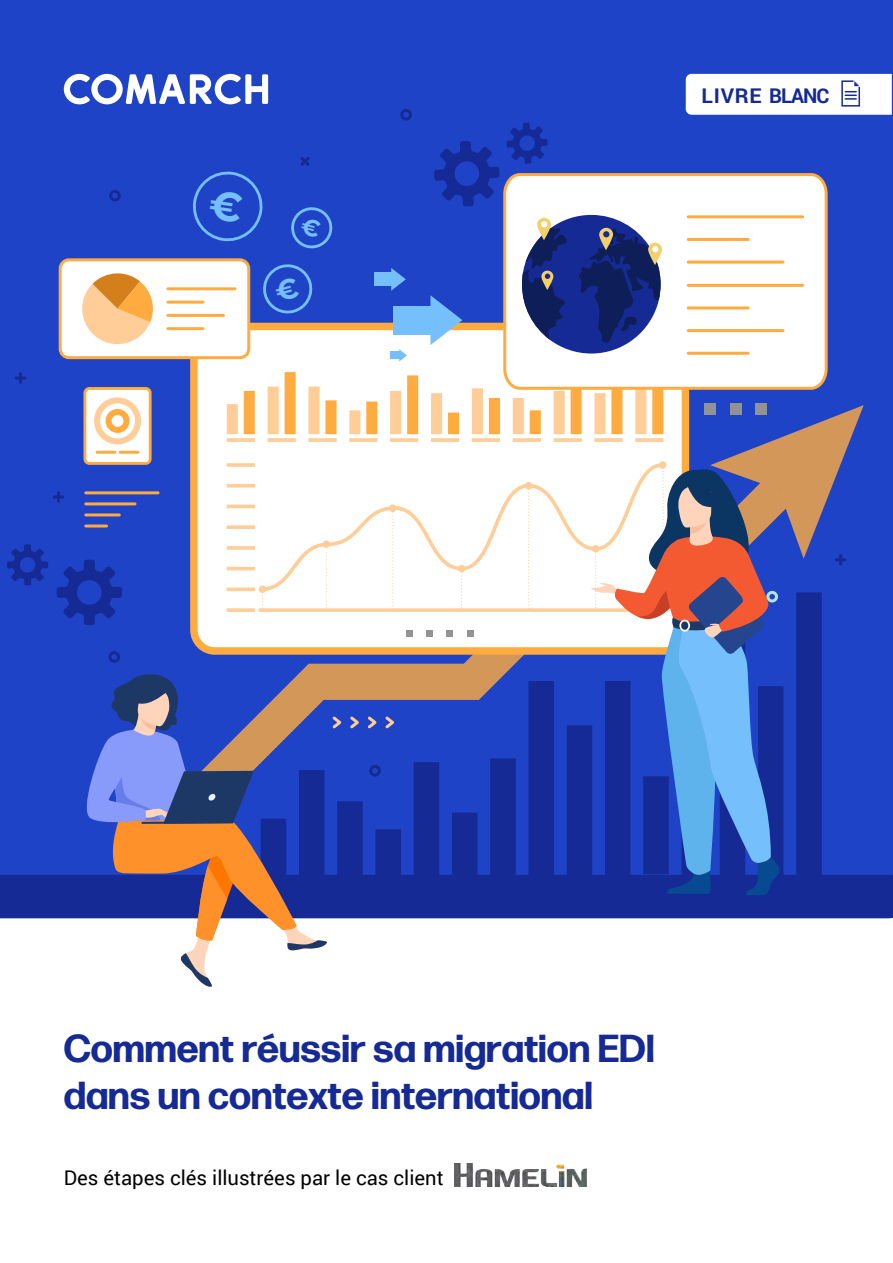
<style>
.page{position:relative;width:893px;height:1263px;background:#fff}
.page>*{position:absolute;margin:0;border:0;box-sizing:border-box;transform-origin:0 0}
.t1{font:700 39px/46.8px "Forma DJR Deck";color:#152a94}
.t2{font:20.25px "Roboto";color:#000}
.t3{font:700 20.25px "Roboto";letter-spacing:-.01em;color:#152a94;scale:1.04 1}
</style>
<div class="page">
<div style="left:0;top:0;width:893px;height:916px;background:#1e43c6"></div>
<div style="left:686px;top:74px;width:206px;height:41px;background:#fff"></div>
<svg style="left:63px;top:74px;width:205px;height:30px"></svg>
<img style="left:454px;top:1163px;width:133px;height:23px">
<div style="left:375px;top:829px;width:26px;height:46px;background:#152a94"></div>
<div style="left:414px;top:762px;width:25px;height:113px;background:#152a94"></div>
<div style="left:452px;top:812px;width:25px;height:63px;background:#152a94"></div>
<div style="left:490px;top:758px;width:26px;height:117px;background:#152a94"></div>
<div style="left:528px;top:681px;width:26px;height:194px;background:#152a94"></div>
<div style="left:567px;top:725px;width:25px;height:150px;background:#152a94"></div>
<svg style="left:134px;top:491px;width:457px;height:347px"></svg>
<div style="left:194px;top:326px;width:491px;height:325px;background:#fff;border-radius:21px"></div>
<div style="left:190px;top:323px;width:499px;height:332px;border:8px solid #ffab40;border-radius:21px"></div>
<div style="left:227px;top:404px;width:11px;height:30px;background:#ffcd97"></div>
<div style="left:244px;top:391px;width:11px;height:43px;background:#ffab40"></div>
<svg style="left:227px;top:438px;width:28px;height:4px"></svg>
<div style="left:268px;top:387px;width:11px;height:47px;background:#ffcd97"></div>
<div style="left:285px;top:372px;width:11px;height:62px;background:#ffab40"></div>
<svg style="left:268px;top:438px;width:28px;height:4px"></svg>
<div style="left:308px;top:387px;width:12px;height:47px;background:#ffcd97"></div>
<div style="left:325px;top:400px;width:11px;height:34px;background:#ffab40"></div>
<svg style="left:308px;top:438px;width:29px;height:4px"></svg>
<div style="left:349px;top:410px;width:11px;height:24px;background:#ffcd97"></div>
<div style="left:366px;top:402px;width:11px;height:32px;background:#ffab40"></div>
<svg style="left:349px;top:438px;width:28px;height:4px"></svg>
<div style="left:390px;top:391px;width:11px;height:43px;background:#ffcd97"></div>
<div style="left:407px;top:375px;width:11px;height:59px;background:#ffab40"></div>
<svg style="left:390px;top:438px;width:28px;height:4px"></svg>
<div style="left:431px;top:393px;width:11px;height:41px;background:#ffcd97"></div>
<div style="left:448px;top:413px;width:11px;height:21px;background:#ffab40"></div>
<svg style="left:431px;top:438px;width:28px;height:4px"></svg>
<div style="left:472px;top:388px;width:11px;height:46px;background:#ffcd97"></div>
<div style="left:489px;top:398px;width:11px;height:36px;background:#ffab40"></div>
<svg style="left:472px;top:438px;width:28px;height:4px"></svg>
<div style="left:513px;top:398px;width:11px;height:36px;background:#ffcd97"></div>
<div style="left:530px;top:410px;width:11px;height:24px;background:#ffab40"></div>
<svg style="left:513px;top:438px;width:28px;height:4px"></svg>
<div style="left:554px;top:391px;width:11px;height:43px;background:#ffcd97"></div>
<div style="left:571px;top:376px;width:11px;height:58px;background:#ffab40"></div>
<svg style="left:553px;top:438px;width:29px;height:4px"></svg>
<div style="left:594px;top:393px;width:11px;height:41px;background:#ffcd97"></div>
<div style="left:611px;top:383px;width:11px;height:51px;background:#ffab40"></div>
<div style="left:635px;top:369px;width:11px;height:65px;background:#ffcd97"></div>
<div style="left:652px;top:379px;width:11px;height:55px;background:#ffab40"></div>
<svg style="left:227px;top:463px;width:28px;height:4px"></svg>
<hr style="left:227px;top:484px;width:28px;height:3px;background:#ffcd97">
<hr style="left:227px;top:505px;width:28px;height:3px;background:#ffcd97">
<svg style="left:227px;top:525px;width:28px;height:4px"></svg>
<svg style="left:227px;top:546px;width:28px;height:4px"></svg>
<hr style="left:227px;top:567px;width:28px;height:3px;background:#ffcd97">
<svg style="left:227px;top:587px;width:28px;height:4px"></svg>
<svg style="left:227px;top:608px;width:28px;height:4px"></svg>
<svg style="left:258px;top:482px;width:333px;height:111px"></svg>
<div style="left:259px;top:586px;width:7px;height:7px;background:#ffcd97;border-radius:50%"></div>
<div style="left:323px;top:540px;width:7px;height:8px;background:#ffcd97;border-radius:50%"></div>
<div style="left:389px;top:504px;width:7px;height:8px;background:#ffcd97;border-radius:50%"></div>
<div style="left:458px;top:565px;width:7px;height:7px;background:#ffcd97;border-radius:50%"></div>
<div style="left:525px;top:482px;width:7px;height:7px;background:#ffcd97;border-radius:50%"></div>
<svg style="left:259px;top:608px;width:332px;height:4px"></svg>
<div style="left:406px;top:631px;width:7px;height:6px;background:#939393"></div>
<div style="left:426px;top:631px;width:7px;height:6px;background:#939393"></div>
<svg style="left:447px;top:631px;width:6px;height:6px"></svg>
<svg style="left:467px;top:631px;width:6px;height:6px"></svg>
<div style="left:0;top:875px;width:889px;height:43px;background:#152a94"></div>
<div style="left:108px;top:651px;width:12px;height:12px;border:3px solid #152a94;border-radius:50%"></div>
<div style="left:109px;top:190px;width:12px;height:11px;border:3px solid #152a94;border-radius:50%"></div>
<div style="left:400px;top:109px;width:12px;height:12px;border:3px solid #152a94;border-radius:50%"></div>
<svg style="left:54px;top:493px;width:9px;height:8px"></svg>
<svg style="left:300px;top:157px;width:10px;height:9px"></svg>
<svg style="left:16px;top:374px;width:9px;height:8px"></svg>
<div style="left:85px;top:388px;width:65px;height:75px;background:#fff;border-radius:4px"></div>
<div style="left:83px;top:387px;width:69px;height:78px;border:3px solid #ffab40;border-radius:4px"></div>
<div style="left:94px;top:397px;width:47px;height:47px;border:6px solid #ffcd97;border-radius:50%"></div>
<div style="left:106px;top:409px;width:24px;height:24px;border:6px solid #ffab40;border-radius:50%"></div>
<hr style="left:97px;top:451px;width:18px;height:3px;background:#ffab40">
<hr style="left:120px;top:451px;width:18px;height:3px;background:#ffab40">
<div style="left:60px;top:260px;width:189px;height:98px;background:#fff;border-radius:9px"></div>
<div style="left:59px;top:258px;width:191px;height:101px;border:3px solid #ffab40;border-radius:9px"></div>
<hr style="left:168px;top:287px;width:67px;height:3px;background:#ffab40">
<hr style="left:168px;top:301px;width:35px;height:3px;background:#ffab40">
<hr style="left:168px;top:314px;width:55px;height:3px;background:#ffab40">
<hr style="left:168px;top:327px;width:35px;height:3px;background:#ffab40">
<svg style="left:82px;top:273px;width:71px;height:71px"></svg>
<svg style="left:502px;top:173px;width:326px;height:218px"></svg>
<hr style="left:688px;top:215px;width:115px;height:3px;background:#ffab40">
<hr style="left:688px;top:238px;width:60px;height:3px;background:#ffab40">
<hr style="left:688px;top:261px;width:95px;height:3px;background:#ffab40">
<hr style="left:688px;top:284px;width:115px;height:3px;background:#ffab40">
<hr style="left:688px;top:306px;width:60px;height:3px;background:#ffab40">
<hr style="left:688px;top:329px;width:95px;height:3px;background:#ffab40">
<hr style="left:688px;top:352px;width:60px;height:3px;background:#ffab40">
<svg style="left:522px;top:215px;width:140px;height:138px;background:#495794"></svg>
<hr style="left:86px;top:491px;width:72px;height:3px;background:#ffab40">
<hr style="left:86px;top:502px;width:49px;height:3px;background:#ffab40">
<hr style="left:86px;top:513px;width:33px;height:3px;background:#ffab40">
<hr style="left:86px;top:524px;width:21px;height:3px;background:#ffab40">
<div style="left:704px;top:403px;width:11px;height:11px;background:#939393"></div>
<div style="left:730px;top:403px;width:11px;height:11px;background:#939393"></div>
<div style="left:756px;top:403px;width:11px;height:11px;background:#939393"></div>
<svg style="left:57px;top:560px;width:65px;height:65px"></svg>
<svg style="left:7px;top:544px;width:41px;height:41px"></svg>
<svg style="left:434px;top:141px;width:66px;height:65px"></svg>
<svg style="left:506px;top:123px;width:42px;height:41px"></svg>
<svg style="left:591px;top:405px;width:273px;height:490px"></svg>
<svg style="left:79px;top:672px;width:318px;height:315px"></svg>
<div style="left:393px;top:306px;width:37px;height:28px;background:#75bffc"></div>
<svg style="left:430px;top:295px;width:32px;height:50px"></svg>
<div style="left:374px;top:273px;width:17px;height:13px;background:#75bffc"></div>
<svg style="left:391px;top:268px;width:15px;height:23px"></svg>
<div style="left:390px;top:352px;width:9px;height:7px;background:#75bffc"></div>
<svg style="left:399px;top:349px;width:8px;height:12px"></svg>
<svg style="left:193px;top:171px;width:70px;height:71px"></svg>
<svg style="left:263px;top:264px;width:50px;height:50px"></svg>
<svg style="left:291px;top:207px;width:42px;height:42px"></svg>
<p class="t3" style="left:702px;top:82px;width:124px">LIVRE BLANC</p>
<p class="t1" style="left:64px;top:1024px;width:593px">Comment réussir sa migration EDI dans un contexte international</p>
<p class="t2" style="left:64px;top:1163px;width:381px">Des étapes clés illustrées par le cas client</p>
</div>
